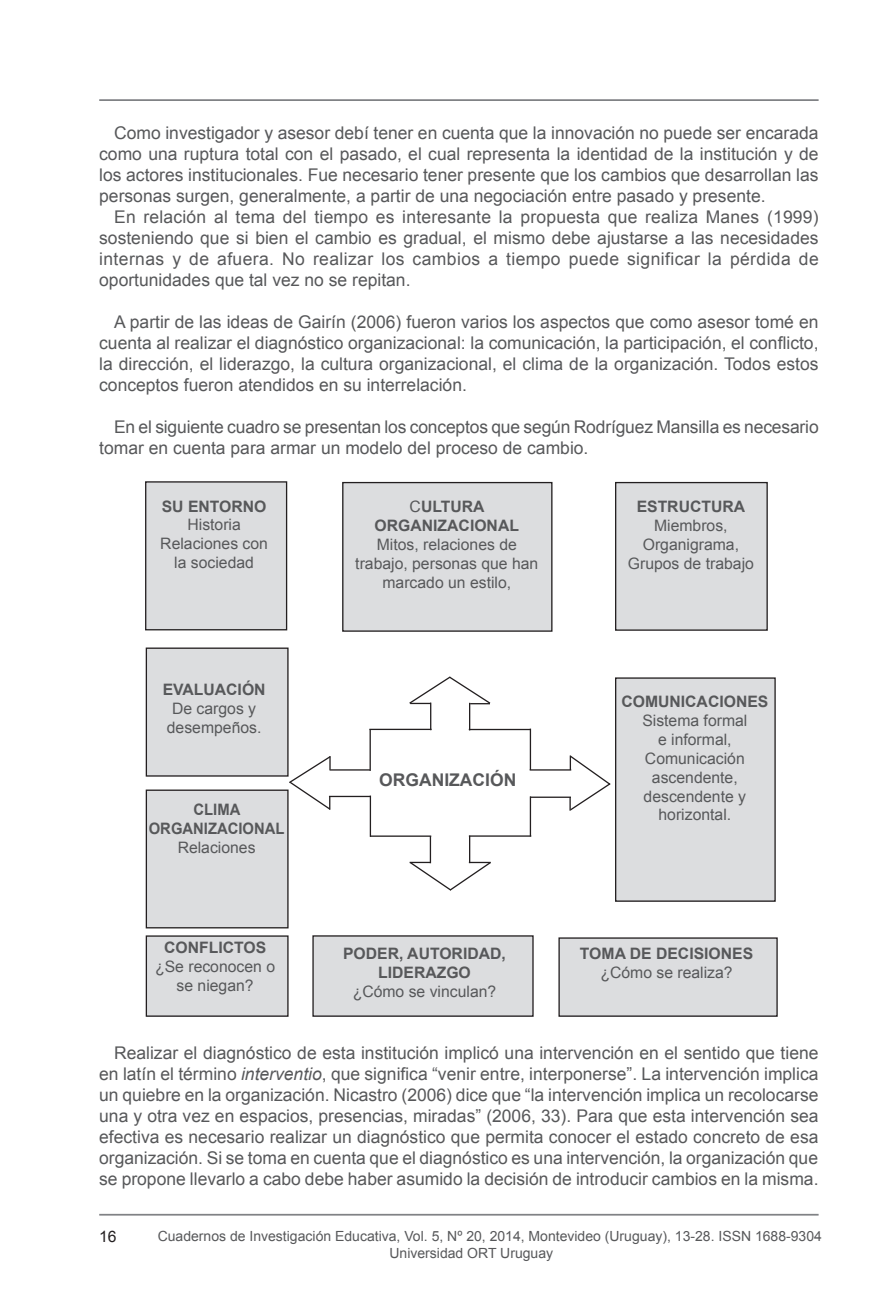
<style>
.page{position:relative;width:893px;height:1290px;background:#fff}
.page>*{position:absolute;margin:0;border:0;box-sizing:border-box;transform-origin:0 0}
.Texto{font:17.5px/21px "Arial";color:#57585a;text-align:justify}
.Texto-2{font:700 17.5px "Arial";color:#57585a}
.Texto-3{font:15.75px/18.9px "Arial";color:#57585a;text-align:center}
.Texto-4{font:700 15.75px/18.9px "Arial";color:#57585a;text-align:center}
.Texto-5{font:700 15.75px/18.9px "Arial";color:#57585a;text-align:center;scale:.94 1}
.t1{font:15.75px "Arial";color:#231f20}
.t2{font:14px/16.8px "Arial";color:#57585a}
.s1{font-weight:400}
.s2{font-style:italic}
</style>
<div class="page">
<hr style="left:99px;top:1214px;width:720px;height:1px;background:#808285">
<hr style="left:99px;top:99px;width:720px;height:2px;background:#808285">
<div style="left:146px;top:482px;width:141px;height:148px;background:#dcdddf"></div>
<div style="left:145px;top:481px;width:142px;height:149px;border:1px solid #231f20"></div>
<div style="left:146px;top:648px;width:142px;height:128px;background:#dcdddf"></div>
<div style="left:146px;top:647px;width:143px;height:129px;border:1px solid #231f20"></div>
<div style="left:146px;top:790px;width:142px;height:138px;background:#dcdddf"></div>
<div style="left:146px;top:789px;width:143px;height:139px;border:1px solid #231f20"></div>
<div style="left:343px;top:482px;width:209px;height:149px;background:#dcdddf"></div>
<div style="left:342px;top:482px;width:210px;height:150px;border:1px solid #231f20"></div>
<div style="left:616px;top:482px;width:151px;height:148px;background:#dcdddf"></div>
<div style="left:615px;top:482px;width:153px;height:149px;border:1px solid #231f20"></div>
<div style="left:146px;top:936px;width:142px;height:80px;background:#dcdddf"></div>
<div style="left:146px;top:935px;width:143px;height:82px;border:1px solid #231f20"></div>
<div style="left:313px;top:936px;width:220px;height:80px;background:#dcdddf"></div>
<div style="left:312px;top:935px;width:222px;height:82px;border:1px solid #231f20"></div>
<div style="left:559px;top:938px;width:218px;height:78px;background:#dcdddf"></div>
<div style="left:558px;top:937px;width:220px;height:80px;border:1px solid #231f20"></div>
<div style="left:616px;top:678px;width:159px;height:223px;background:#dcdddf"></div>
<div style="left:615px;top:677px;width:161px;height:225px;border:1px solid #231f20"></div>
<hr style="left:469px;top:729px;width:61px;height:1px;background:#231f20">
<hr style="left:530px;top:728px;width:1px;height:42px;background:#231f20">
<hr style="left:530px;top:769px;width:41px;height:1px;background:#231f20">
<svg style="left:569px;top:755px;width:42px;height:56px"></svg>
<hr style="left:530px;top:796px;width:41px;height:2px;background:#231f20">
<hr style="left:530px;top:796px;width:1px;height:40px;background:#231f20">
<hr style="left:469px;top:835px;width:62px;height:2px;background:#231f20">
<svg style="left:409px;top:836px;width:83px;height:55px"></svg>
<hr style="left:370px;top:835px;width:61px;height:2px;background:#231f20">
<hr style="left:370px;top:795px;width:1px;height:42px;background:#231f20">
<hr style="left:329px;top:796px;width:41px;height:1px;background:#231f20">
<hr style="left:330px;top:769px;width:40px;height:1px;background:#231f20">
<hr style="left:370px;top:729px;width:1px;height:42px;background:#231f20">
<hr style="left:369px;top:729px;width:63px;height:1px;background:#231f20">
<svg style="left:408px;top:676px;width:84px;height:54px"></svg>
<svg style="left:288px;top:755px;width:44px;height:56px"></svg>
<p class="Texto" style="left:99px;top:122px;width:721px;text-indent:15px">Como investigador y asesor debí tener en cuenta que la innovación no puede ser encarada como una ruptura total con el pasado, el cual representa la identidad de la institución y de los actores institucionales. Fue necesario tener presente que los cambios que desarrollan las personas surgen, generalmente, a partir de una negociación entre pasado y presente.</p>
<p class="Texto" style="left:99px;top:206px;width:721px;text-indent:15px">En relación al tema del tiempo es interesante la propuesta que realiza Manes (1999) sosteniendo que si bien el cambio es gradual, el mismo debe ajustarse a las necesidades internas y de afuera. No realizar los cambios a tiempo puede significar la pérdida de oportunidades que tal vez no se repitan.</p>
<p class="Texto" style="left:99px;top:311px;width:721px;text-indent:15px">A partir de las ideas de Gairín (2006) fueron varios los aspectos que como asesor tomé en cuenta al realizar el diagnóstico organizacional: la comunicación, la participación, el conflicto, la dirección, el liderazgo, la cultura organizacional, el clima de la organización. Todos estos conceptos fueron atendidos en su interrelación.</p>
<p class="Texto" style="left:99px;top:416px;width:721px;text-indent:15px">En el siguiente cuadro se presentan los conceptos que según Rodríguez Mansilla es necesario tomar en cuenta para armar un modelo del proceso de cambio.</p>
<p class="Texto-4" style="left:162px;top:497px;width:106px">SU ENTORNO</p>
<p class="Texto-3" style="left:187px;top:515px;width:55px">Historia</p>
<p class="Texto-3" style="left:160px;top:534px;width:109px">Relaciones con la sociedad</p>
<p class="Texto-4" style="left:163px;top:680px;width:104px">EVALUACIÓN</p>
<p class="Texto-3" style="left:167px;top:699px;width:96px">De cargos y desempeños.</p>
<p class="Texto-5" style="left:149px;top:800px;width:146px">CLIMA<br>ORGANIZACIONAL</p>
<p class="Texto-3" style="left:178px;top:838px;width:79px">Relaciones</p>
<p class="Texto-4" style="left:164px;top:938px;width:104px">CONFLICTOS</p>
<p class="Texto-3" style="left:155px;top:957px;width:121px">¿Se reconocen o se niegan?</p>
<p class="Texto-4" style="left:375px;top:498px;width:146px"><span class="s1">C</span>ULTURA<br>ORGANIZACIONAL</p>
<p class="Texto-3" style="left:355px;top:535px;width:184px">Mitos, relaciones de trabajo, personas que han marcado un estilo,</p>
<p class="Texto-2" style="left:379px;top:768px;width:139px">ORGANIZACIÓN</p>
<p class="Texto-4" style="left:637px;top:498px;width:110px">ESTRUCTURA</p>
<p class="Texto-3" style="left:628px;top:516px;width:128px">Miembros,<br>Organigrama,<br>Grupos de trabajo</p>
<p class="Texto-4" style="left:621px;top:692px;width:148px">COMUNICACIONES</p>
<p class="Texto-3" style="left:642px;top:711px;width:107px">Sistema formal e informal,<br>Comunicación ascendente, descendente y horizontal.</p>
<p class="Texto-4" style="left:343px;top:944px;width:164px">PODER, AUTORIDAD,<br>LIDERAZGO</p>
<p class="Texto-3" style="left:353px;top:982px;width:145px">¿Cómo se vinculan?</p>
<p class="Texto-4" style="left:580px;top:944px;width:175px">TOMA DE DECISIONES</p>
<p class="Texto-3" style="left:600px;top:963px;width:134px">¿Cómo se realiza?</p>
<p class="Texto" style="left:99px;top:1042px;width:721px;text-indent:15px">Realizar el diagnóstico de esta institución implicó una intervención en el sentido que tiene en latín el término <span class="s2">interventio</span>, que significa “venir entre, interponerse”. La intervención implica un quiebre en la organización. Nicastro (2006) dice que “la intervención implica un recolocarse una y otra vez en espacios, presencias, miradas” (2006, 33). Para que esta intervención sea efectiva es necesario realizar un diagnóstico que permita conocer el estado concreto de esa organización. Si se toma en cuenta que el diagnóstico es una intervención, la organización que se propone llevarlo a cabo debe haber asumido la decisión de introducir cambios en la misma.</p>
<p class="t1" style="left:99px;top:1226px;width:19px">16</p>
<p class="t2" style="left:389px;top:1228px;width:434px;text-indent:-232px">Cuadernos de Investigación Educativa, Vol. 5, Nº 20, 2014, Montevideo (Uruguay), 13-28. ISSN 1688-9304<br>Universidad ORT Uruguay</p>
</div>
